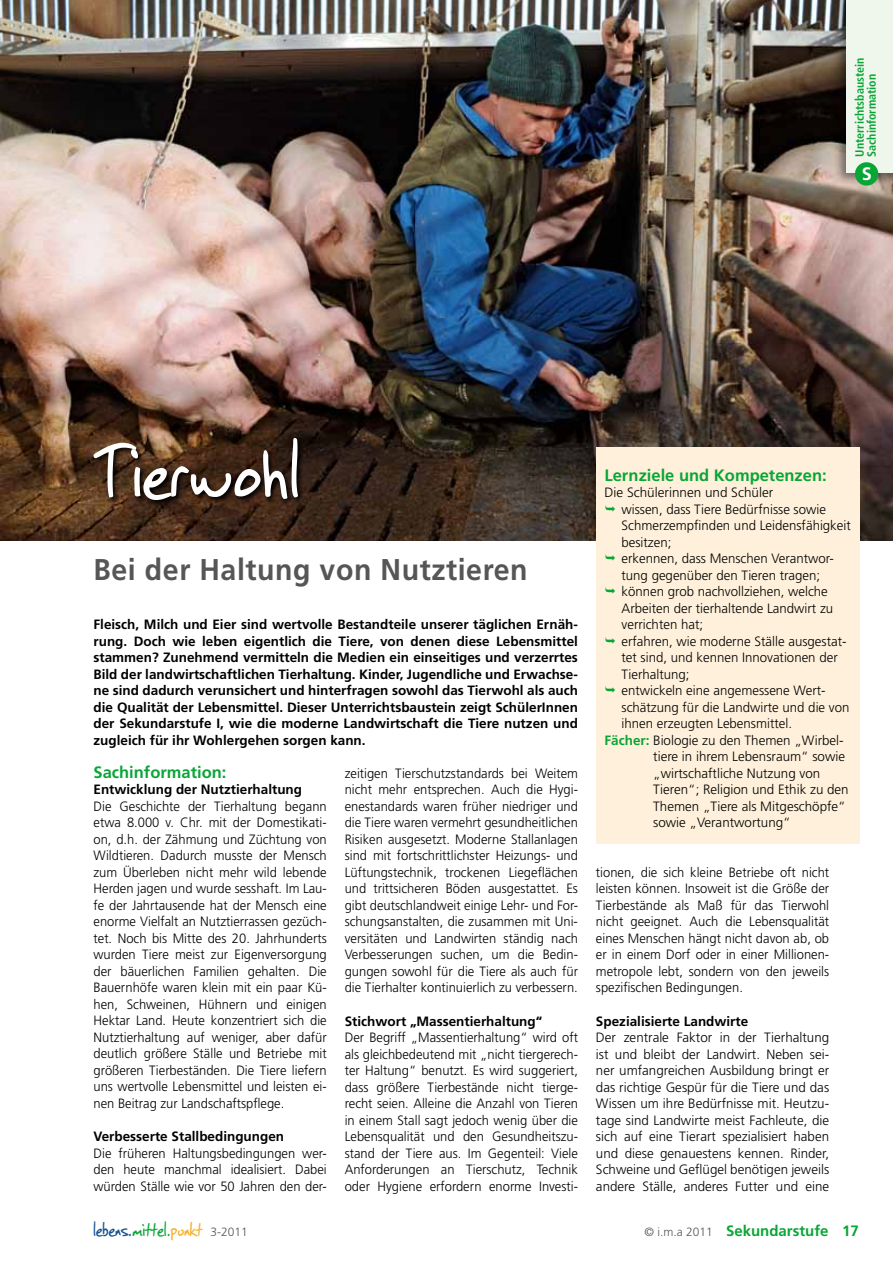
<style>
.page{position:relative;width:893px;height:1263px;background:#fff}
.page>*{position:absolute;margin:0;border:0;box-sizing:border-box;transform-origin:0 0}
.t1{font:90px "SF Grunge Sans";letter-spacing:.02em;color:#fff}
.t2{font:700 30px "Frutiger";letter-spacing:.02em;color:#565656;scale:.95 1}
.t3{font:22.5px "SF Grunge Sans";letter-spacing:.01em;color:#155193}
.t4{font:700 18px "Frutiger";color:#fff}
.t5{font:700 16.5px "Frutiger";color:#0aa537}
.t6{font:700 15px "Frutiger";color:#0aa537}
.t7{font:300 13.5px/16.5px "Frutiger";color:#000;text-align:justify;scale:.96 1}
.t8{font:300 13.5px/16.5px "Frutiger";color:#000;text-align:justify}
.t9{font:700 13.5px/16.5px "Frutiger";color:#000;text-align:justify}
.t10{font:700 condensed 12px/12px "Frutiger";color:#0aa537}
.s1{font-weight:700;color:#0aa537}
.s2{color:#0aa537}
.s3{color:#f9af2a}
.s4{font-family:"Frutiger";font-weight:300;font-size:12px;color:#565656}
.s5{font-weight:300;font-size:12px;color:#565656}
</style>
<div class="page">
<img style="left:1px;top:0;width:892px;height:540px">
<div style="left:596px;top:448px;width:264px;height:396px;background:#fef0da"></div>
<svg style="left:92px;top:436px;width:213px;height:70px;background:#3b2516"></svg>
<div style="left:834px;top:0;width:59px;height:186px;background:#000;opacity:.45"></div>
<div style="left:846px;top:0;width:47px;height:173px;background:#eff6ec"></div>
<div style="left:855px;top:162px;width:23px;height:24px;background:#0aa537;border-radius:50%"></div>
<p class="t10" style="left:854px;top:157px;width:100px;rotate:-90deg">Unterrichtsbaustein<br>Sachinformation</p>
<h3 class="t4" style="left:862px;top:163px;width:12px">S</h3>
<h1 class="t1" style="left:94px;top:413px;width:207px">Tierwohl</h1>
<h2 class="t2" style="left:94px;top:552px;width:458px">Bei der Haltung von Nutztieren</h2>
<p class="t9" style="left:94px;top:616px;width:486px">Fleisch, Milch und Eier sind wertvolle Bestandteile unserer täglichen Ernäh&shy;rung. Doch wie leben eigentlich die Tiere, von denen diese Lebensmittel stammen? Zunehmend vermitteln die Medien ein einseitiges und verzerrtes Bild der landwirtschaftlichen Tierhaltung. Kinder, Jugendliche und Erwachse&shy;ne sind dadurch verunsichert und hinterfragen sowohl das Tierwohl als auch die Qualität der Lebensmittel. Dieser Unterrichtsbaustein zeigt SchülerInnen der Sekundarstufe I, wie die moderne Landwirtschaft die Tiere nutzen und zugleich für ihr Wohlergehen sorgen kann.</p>
<p class="t5" style="left:94px;top:762px;width:134px">Sachinformation:</p>
<p class="t9" style="left:94px;top:781px;width:210px">Entwicklung der Nutztierhaltung</p>
<p class="t7" style="left:94px;top:798px;width:244px">Die Geschichte der Tierhaltung begann etwa 8.000 v. Chr. mit der Domestikati&shy;on, d.h. der Zähmung und Züchtung von Wildtieren. Dadurch musste der Mensch zum Überleben nicht mehr wild lebende Herden jagen und wurde sesshaft. Im Lau&shy;fe der Jahrtausende hat der Mensch eine enorme Vielfalt an Nutztierrassen gezüch&shy;tet. Noch bis Mitte des 20. Jahrhunderts wurden Tiere meist zur Eigenversorgung der bäuerlichen Familien gehalten. Die Bauernhöfe waren klein mit ein paar Kü&shy;hen, Schweinen, Hühnern und einigen Hektar Land. Heute konzentriert sich die Nutztierhaltung auf weniger, aber dafür deutlich größere Ställe und Betriebe mit größeren Tierbeständen. Die Tiere liefern uns wertvolle Lebensmittel und leisten ei&shy;nen Beitrag zur Landschaftspflege.</p>
<p class="t9" style="left:94px;top:1128px;width:192px">Verbesserte Stallbedingungen</p>
<p class="t7" style="left:94px;top:1144px;width:244px">Die früheren Haltungsbedingungen wer&shy;den heute manchmal idealisiert. Dabei würden Ställe wie vor 50 Jahren den der-</p>
<p class="t7" style="left:345px;top:765px;width:244px">zeitigen Tierschutzstandards bei Weitem nicht mehr entsprechen. Auch die Hygi&shy;enestandards waren früher niedriger und die Tiere waren vermehrt gesundheitlichen Risiken ausgesetzt. Moderne Stallanlagen sind mit fortschrittlichster Heizungs- und Lüftungstechnik, trockenen Liegeflächen und trittsicheren Böden ausgestattet. Es gibt deutschlandweit einige Lehr- und For&shy;schungsanstalten, die zusammen mit Uni&shy;versitäten und Landwirten ständig nach Verbesserungen suchen, um die Bedin&shy;gungen sowohl für die Tiere als auch für die Tierhalter kontinuierlich zu verbessern.</p>
<p class="t9" style="left:345px;top:1012px;width:199px">Stichwort „Massentierhaltung“</p>
<p class="t7" style="left:345px;top:1029px;width:244px">Der Begriff „Massentierhaltung“ wird oft als gleichbedeutend mit „nicht tiergerech&shy;ter Haltung“ benutzt. Es wird suggeriert, dass größere Tierbestände nicht tierge&shy;recht seien. Alleine die Anzahl von Tieren in einem Stall sagt jedoch wenig über die Lebensqualität und den Gesundheitszu&shy;stand der Tiere aus. Im Gegenteil: Viele Anforderungen an Tierschutz, Technik oder Hygiene erfordern enorme Investi-</p>
<p class="t5" style="left:604px;top:465px;width:224px">Lernziele und Kompetenzen:</p>
<p class="t8" style="left:604px;top:484px;width:170px">Die Schülerinnen und Schüler</p>
<p class="t8" style="left:621px;top:501px;width:206px">wissen, dass Tiere Bedürfnisse sowie</p>
<p class="t8" style="left:621px;top:517px;width:231px">Schmerzempfinden und Leidensfähigkeit</p>
<p class="t8" style="left:621px;top:534px;width:51px">besitzen;</p>
<p class="t8" style="left:621px;top:550px;width:214px">erkennen, dass Menschen Verantwor-</p>
<p class="t8" style="left:621px;top:567px;width:200px">tung gegenüber den Tieren tragen;</p>
<p class="t8" style="left:621px;top:583px;width:208px">können grob nachvollziehen, welche</p>
<p class="t8" style="left:621px;top:600px;width:213px">Arbeiten der tierhaltende Landwirt zu</p>
<p class="t8" style="left:621px;top:616px;width:83px">verrichten hat;</p>
<p class="t8" style="left:621px;top:633px;width:226px">erfahren, wie moderne Ställe ausgestat-</p>
<p class="t8" style="left:621px;top:649px;width:218px">tet sind, und kennen Innovationen der</p>
<p class="t8" style="left:621px;top:666px;width:69px">Tierhaltung;</p>
<p class="t8" style="left:622px;top:682px;width:206px">entwickeln eine angemessene Wert-</p>
<p class="t8" style="left:622px;top:699px;width:229px">schätzung für die Landwirte und die von</p>
<p class="t8" style="left:622px;top:715px;width:172px">ihnen erzeugten Lebensmittel.</p>
<p class="t8" style="left:604px;top:732px;width:241px"><span class="s1">Fächer:</span> Biologie zu den Themen „Wirbel-</p>
<p class="t8" style="left:653px;top:748px;width:193px">tiere in ihrem Lebensraum“ sowie</p>
<p class="t8" style="left:653px;top:765px;width:169px">„wirtschaftliche Nutzung von</p>
<p class="t8" style="left:653px;top:781px;width:197px">Tieren“; Religion und Ethik zu den</p>
<p class="t8" style="left:653px;top:798px;width:194px">Themen „Tiere als Mitgeschöpfe“</p>
<p class="t8" style="left:653px;top:814px;width:139px">sowie „Verantwortung“</p>
<p class="t7" style="left:596px;top:864px;width:244px">tionen, die sich kleine Betriebe oft nicht leisten können. Insoweit ist die Größe der Tierbestände als Maß für das Tierwohl nicht geeignet. Auch die Lebensqualität eines Menschen hängt nicht davon ab, ob er in einem Dorf oder in einer Millionen&shy;metropole lebt, sondern von den jeweils spezifischen Bedingungen.</p>
<p class="t9" style="left:596px;top:1012px;width:154px">Spezialisierte Landwirte</p>
<p class="t8" style="left:596px;top:1029px;width:235px">Der zentrale Faktor in der Tierhaltung ist und bleibt der Landwirt. Neben sei&shy;ner umfangreichen Ausbildung bringt er das richtige Gespür für die Tiere und das Wissen um ihre Bedürfnisse mit. Heutzu&shy;tage sind Landwirte meist Fachleute, die sich auf eine Tierart spezialisiert haben und diese genauestens kennen. Rinder, Schweine und Geflügel benötigen jeweils andere Ställe, anderes Futter und eine</p>
<h3 class="t3" style="left:94px;top:1214px;width:156px">lebens.<span class="s2">mittel.</span><span class="s3">punkt</span> <span class="s4">3-2011</span></h3>
<p class="t6" style="left:644px;top:1222px;width:216px"><span class="s5">© i.m.a 2011</span> Sekundarstufe 17</p>
</div>
